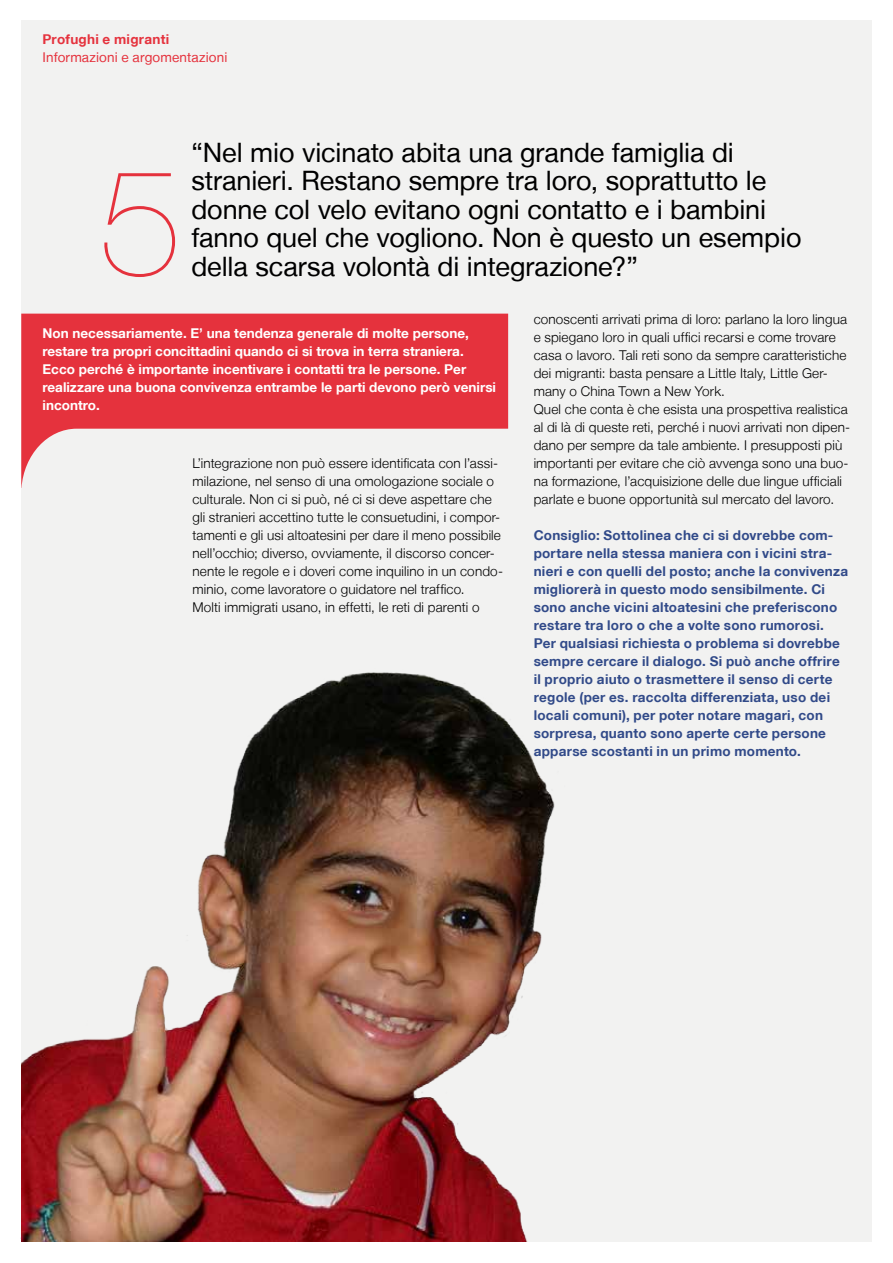
<style>
.page{position:relative;width:893px;height:1263px;background:#fff}
.page>*{position:absolute;margin:0;border:0;box-sizing:border-box;transform-origin:0 0}
.t1{font:200 150px "Helvetica Neue LT";color:#e5323d}
.t2{font:26.7px/28.5px "Helvetica Neue LT";letter-spacing:-.005em;color:#000}
.t3{font:300 13.5px/18px "Helvetica Neue LT";letter-spacing:.01em;color:#000}
.t4{font:700 13.5px/18px "Helvetica Neue LT";letter-spacing:.02em;color:#314a89}
.t5{font:700 13.5px/18px "Helvetica Neue LT";color:#fff}
.t6{font:13.5px "Helvetica Neue LT";letter-spacing:.01em;color:#e5323d}
.t7{font:700 13.5px "Helvetica Neue LT";letter-spacing:.02em;color:#e5323d}
</style>
<div class="page">
<div style="left:21px;top:21px;width:851px;height:1220px;background:#f2f2f1"></div>
<svg style="left:21px;top:314px;width:487px;height:174px;fill:#e5323d"></svg>
<img style="left:21px;top:672px;width:534px;height:569px">
<p class="t7" style="left:43px;top:31px;width:128px">Profughi e migranti</p>
<p class="t6" style="left:43px;top:49px;width:186px">Informazioni e argomentazioni</p>
<h1 class="t1" style="left:99px;top:136px;width:85px">5</h1>
<h2 class="t2" style="left:191px;top:138px;width:612px">“Nel mio vicinato abita una grande famiglia di stranieri. Restano sempre tra loro, soprattutto le donne col velo evitano ogni contatto e i bambini fanno quel che vogliono. Non è questo un esempio</h2>
<h2 class="t2" style="left:191px;top:252px;width:448px">della scarsa volontà di integrazione?”</h2>
<p class="t5" style="left:43px;top:324px;width:455px">Non necessariamente. E’ una tendenza generale di molte persone, restare tra propri concittadini quando ci si trova in terra straniera.<br>Ecco perché è importante incentivare i contatti tra le persone. Per realizzare una buona convivenza entrambe le parti devono però venirsi incontro.</p>
<p class="t3" style="left:192px;top:454px;width:312px">L’integrazione non può essere identificata con l’assi&shy;milazione, nel senso di una omologazione sociale o culturale. Non ci si può, né ci si deve aspettare che gli stranieri accettino tutte le consuetudini, i compor&shy;tamenti e gli usi altoatesini per dare il meno possibile nell’occhio; diverso, ovviamente, il discorso concer&shy;nente le regole e i doveri come inquilino in un condo&shy;minio, come lavoratore o guidatore nel traffico.<br>Molti immigrati usano, in effetti, le reti di parenti o</p>
<p class="t3" style="left:534px;top:310px;width:318px">conoscenti arrivati prima di loro: parlano la loro lingua e spiegano loro in quali uffici recarsi e come trovare casa o lavoro. Tali reti sono da sempre caratteristiche dei migranti: basta pensare a Little Italy, Little Ger&shy;many o China Town a New York.<br>Quel che conta è che esista una prospettiva realistica al di là di queste reti, perché i nuovi arrivati non dipen&shy;dano per sempre da tale ambiente. I presupposti più importanti per evitare che ciò avvenga sono una buo&shy;na formazione, l’acquisizione delle due lingue ufficiali parlate e buone opportunità sul mercato del lavoro.</p>
<p class="t4" style="left:534px;top:526px;width:316px">Consiglio: Sottolinea che ci si dovrebbe com&shy;portare nella stessa maniera con i vicini stra&shy;nieri e con quelli del posto; anche la convivenza migliorerà in questo modo sensibilmente. Ci sono anche vicini altoatesini che preferiscono restare tra loro o che a volte sono rumorosi.<br>Per qualsiasi richiesta o problema si dovrebbe sempre cercare il dialogo. Si può anche offrire il proprio aiuto o trasmettere il senso di certe regole (per es. raccolta differenziata, uso dei locali comuni), per poter notare magari, con sorpresa, quanto sono aperte certe persone apparse scostanti in un primo momento.</p>
</div>
